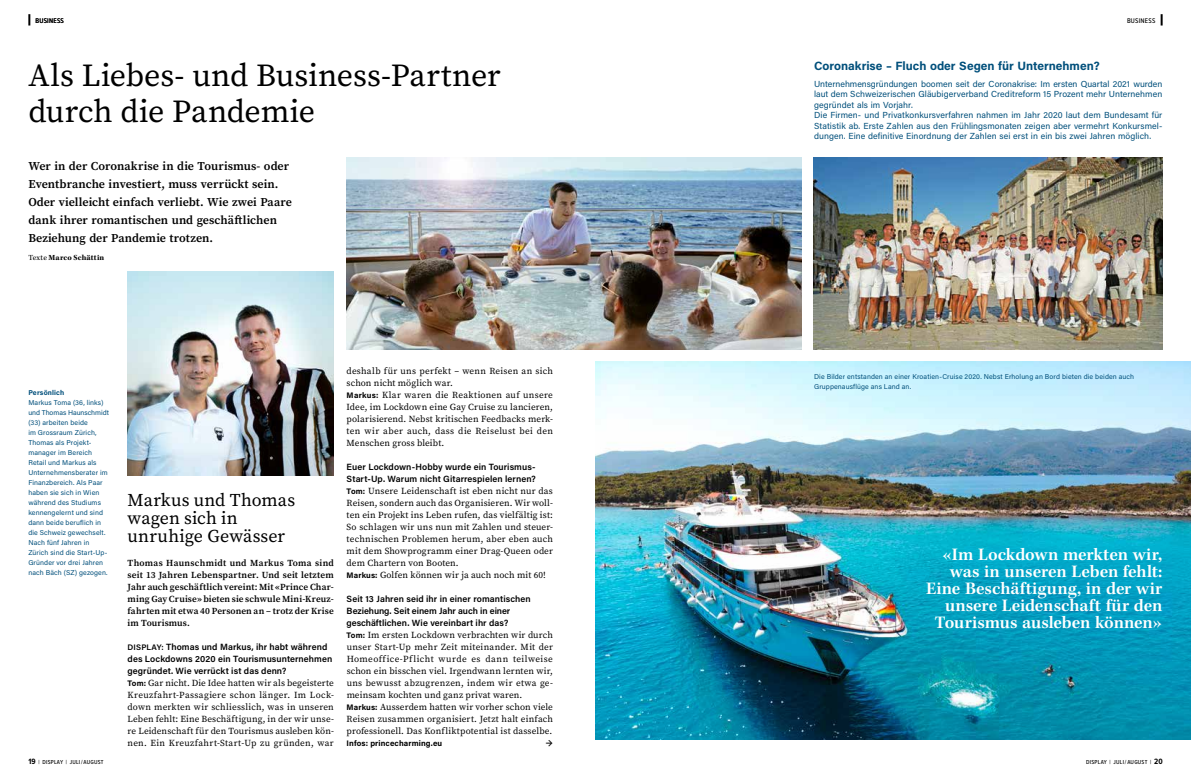
<style>
.page{position:relative;width:1191px;height:780px;background:#fff}
.page>*{position:absolute;margin:0;border:0;box-sizing:border-box;transform-origin:0 0}
.t1{font:32px/36px "Source Serif Pro";letter-spacing:-.005em;color:#000}
.t2{font:600 18px/17px "Kepler Std";color:#fff;text-align:right}
.t3{font:18px/18px "Source Serif Pro";letter-spacing:.005em;color:#000}
.t4{font:600 12px/18px "Source Serif Pro";color:#000}
.t5{font:700 12px "Acumin Pro";color:#004f7b}
.t6{font:9.2px/12px "Source Serif Pro";letter-spacing:.015em;color:#000}
.t7{font:600 9.2px/12px "Source Serif Pro";letter-spacing:.01em;color:#000;text-align:justify}
.t8{font:600 9px/12px "Acumin Pro";letter-spacing:.005em;color:#000}
.t9{font:8.8px/10.5px "Acumin Pro";letter-spacing:.005em;color:#004f7b}
.t10{font:700 8px "Acumin Pro";letter-spacing:.015em;color:#000}
.t11{font:700 8px "Kepler Std";letter-spacing:.015em;color:#000}
.t12{font:7px/10px "Acumin Pro";letter-spacing:.015em;color:#004f7b}
.t13{font:500 7px "Proxima Nova Cond";letter-spacing:.035em;color:#000}
.t14{font:700 7px "Acumin Pro";letter-spacing:.02em;color:#004f7b}
.t15{font:500 6px "Proxima Nova Cond";letter-spacing:.035em;color:#000}
.s1{font-weight:400}
.s2{font-size:8px}
.s3{font-family:"Acumin Pro";font-weight:700;font-size:8px}
.s4{font-weight:700;font-size:8px}
</style>
<div class="page">
<img style="left:595px;top:362px;width:596px;height:378px">
<img style="left:347px;top:158px;width:454px;height:192px">
<img style="left:814px;top:158px;width:348px;height:192px">
<img style="left:128px;top:272px;width:206px;height:204px">
<svg style="left:1160px;top:14px;width:2px;height:12px"></svg>
<svg style="left:28px;top:14px;width:2px;height:12px"></svg>
<p class="t13" style="left:36px;top:16px;width:30px">BUSINESS</p>
<p class="t13" style="left:1127px;top:16px;width:30px">BUSINESS</p>
<h1 class="t1" style="left:28px;top:57px;width:474px">Als Liebes- und Business-Partner durch die Pandemie</h1>
<h3 class="t4" style="left:28px;top:156px;width:265px">Wer in der Coronakrise in die Tourismus- oder Eventbranche investiert, muss verrückt sein.<br>Oder vielleicht einfach verliebt. Wie zwei Paare dank ihrer romantischen und geschäftlichen Beziehung der Pandemie trotzen.</h3>
<p class="t11" style="left:28px;top:252px;width:78px"><span class="s1">Texte</span> Marco Schättin</p>
<p class="t14" style="left:28px;top:388px;width:37px">Persönlich</p>
<p class="t12" style="left:28px;top:397px;width:82px">Markus Toma (36, links) und Thomas Haunschmidt (33) arbeiten beide<br>im Grossraum Zürich,<br>Thomas als Projekt&shy;manager im Bereich<br>Retail und Markus als<br>Unternehmensberater im<br>Finanzbereich. Als Paar haben sie sich in Wien während des Studiums kennengelernt und sind dann beide beruflich in die Schweiz gewechselt.<br>Nach fünf Jahren in<br>Zürich sind die Start-Up-<br>Gründer vor drei Jahren nach Bäch (SZ) gezogen.</p>
<h2 class="t3" style="left:128px;top:491px;width:169px">Markus und Thomas wagen sich in unruhige Gewässer</h2>
<p class="t7" style="left:128px;top:556px;width:208px">Thomas Haunschmidt und Markus Toma sind seit 13 Jahren Lebenspartner. Und seit letztem Jahr auch geschäftlich vereint: Mit «Prince Char&shy;ming Gay Cruise» bieten sie schwule Mini-Kreuz&shy;fahrten mit etwa 40 Personen an – trotz der Krise im Tourismus.</p>
<p class="t8" style="left:128px;top:640px;width:206px"><span class="s2">DISPLAY:</span> Thomas und Markus, ihr habt während des Lockdowns 2020 ein Tourismusunternehmen gegründet. Wie verrückt ist das denn?</p>
<p class="t6" style="left:128px;top:676px;width:208px;text-align:justify"><span class="s3">Tom:</span> Gar nicht. Die Idee hatten wir als begeisterte Kreuzfahrt-Passagiere schon länger. Im Lock&shy;down merkten wir schliesslich, was in unseren Leben fehlt: Eine Beschäftigung, in der wir unse&shy;re Leidenschaft für den Tourismus ausleben kön&shy;nen. Ein Kreuzfahrt-Start-Up zu gründen, war</p>
<p class="t6" style="left:347px;top:364px;width:208px">deshalb für uns perfekt – wenn Reisen an sich schon nicht möglich war.<br><span class="s3">Markus:</span> Klar waren die Reaktionen auf unsere Idee, im Lockdown eine Gay Cruise zu lancieren, polarisierend. Nebst kritischen Feedbacks merk&shy;ten wir aber auch, dass die Reiselust bei den Menschen gross bleibt.</p>
<p class="t8" style="left:347px;top:460px;width:191px">Euer Lockdown-Hobby wurde ein Tourismus-<br>Start-Up. Warum nicht Gitarrespielen lernen?</p>
<p class="t6" style="left:347px;top:484px;width:208px"><span class="s3">Tom:</span> Unsere Leidenschaft ist eben nicht nur das Reisen, sondern auch das Organisieren. Wir woll&shy;ten ein Projekt ins Leben rufen, das vielfältig ist:<br>So schlagen wir uns nun mit Zahlen und steuer&shy;technischen Problemen herum, aber eben auch mit dem Showprogramm einer Drag-Queen oder dem Chartern von Booten.<br><span class="s3">Markus:</span> Golfen können wir ja auch noch mit 60!</p>
<p class="t8" style="left:347px;top:592px;width:186px">Seit 13 Jahren seid ihr in einer romantischen<br>Beziehung. Seit einem Jahr auch in einer geschäftlichen. Wie vereinbart ihr das?</p>
<p class="t6" style="left:347px;top:628px;width:208px"><span class="s3">Tom:</span> Im ersten Lockdown verbrachten wir durch unser Start-Up mehr Zeit miteinander. Mit der Homeoffice-Pflicht wurde es dann teilweise schon ein bisschen viel. Irgendwann lernten wir, uns bewusst abzugrenzen, indem wir etwa ge&shy;meinsam kochten und ganz privat waren.<br><span class="s3">Markus:</span> Ausserdem hatten wir vorher schon viele Reisen zusammen organisiert. Jetzt halt einfach professionell. Das Konfliktpotential ist dasselbe.</p>
<p class="t10" style="left:347px;top:737px;width:97px">Infos: princecharming.eu</p>
<p class="t10" style="left:545px;top:737px;width:9px">→</p>
<h3 class="t5" style="left:814px;top:58px;width:287px">Coronakrise – Fluch oder Segen für Unternehmen?</h3>
<p class="t9" style="left:814px;top:78px;width:350px">Unternehmensgründungen boomen seit der Coronakrise: Im ersten Quartal 2021 wurden laut dem Schweizerischen Gläubigerverband Creditreform 15 Prozent mehr Unternehmen gegründet als im Vorjahr.<br>Die Firmen- und Privatkonkursverfahren nahmen im Jahr 2020 laut dem Bundesamt für Statistik ab. Erste Zahlen aus den Frühlingsmonaten zeigen aber vermehrt Konkursmel&shy;dungen. Eine definitive Einordnung der Zahlen sei erst in ein bis zwei Jahren möglich.</p>
<p class="t12" style="left:814px;top:371px;width:321px">Die Bilder entstanden an einer Kroatien-Cruise 2020. Nebst Erholung an Bord bieten die beiden auch<br>Gruppenausflüge ans Land an.</p>
<h2 class="t2" style="left:926px;top:547px;width:238px">«Im Lockdown merkten wir, was in unseren Leben fehlt:<br>Eine Beschäftigung, in der wir unsere Leidenschaft für den<br>Tourismus ausleben können»</h2>
<p class="t15" style="left:28px;top:757px;width:77px"><span class="s4">19</span> | DISPLAY | JULI / AUGUST</p>
<p class="t15" style="left:1086px;top:757px;width:78px">DISPLAY | JULI / AUGUST | <span class="s4">20</span></p>
</div>
